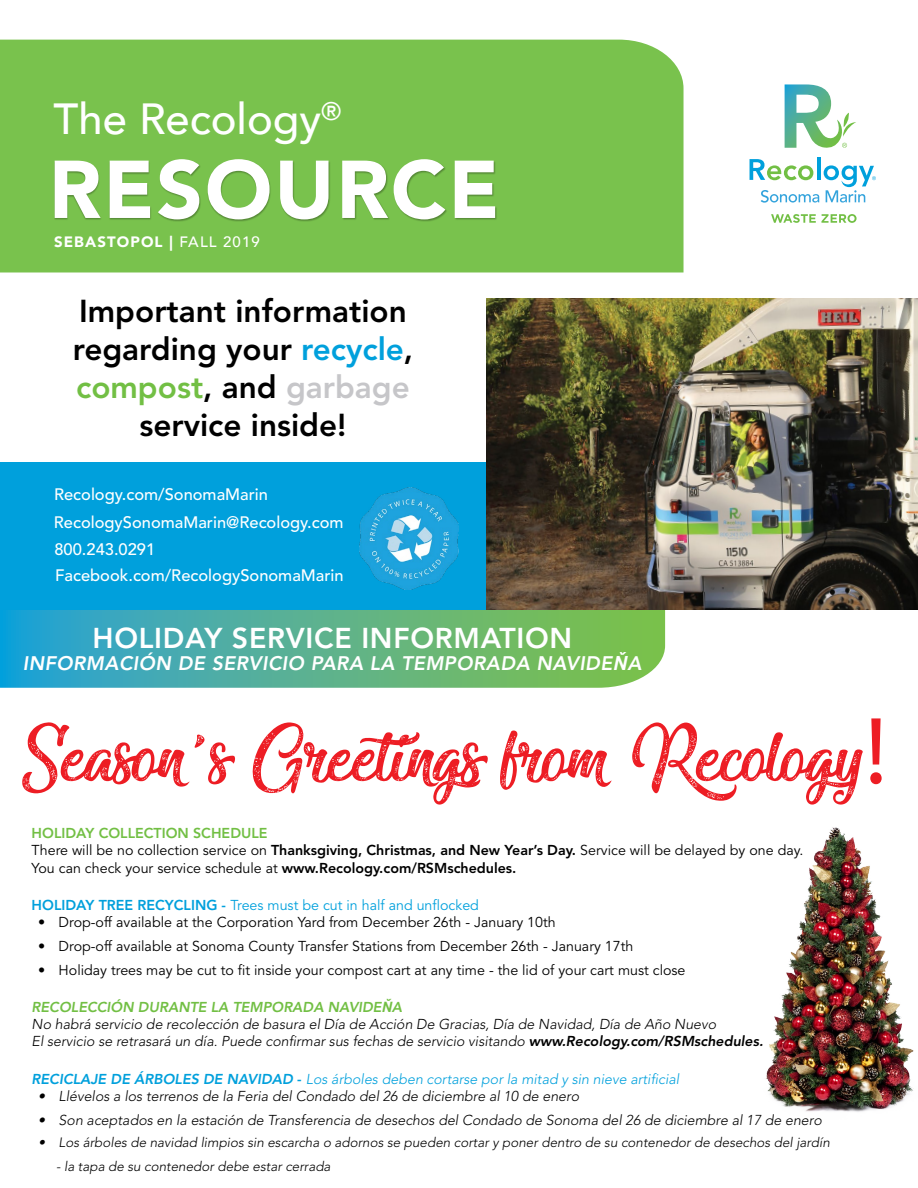
<style>
.page{position:relative;width:918px;height:1188px;background:#fff}
.page>*{position:absolute;margin:0;border:0;box-sizing:border-box;transform-origin:0 0}
.t1{font:96px "Miraculous&Christmas";color:#ed1d24}
.t2{font:900 81px "Avenir";letter-spacing:.025em;color:#fff}
.t3{font:500 43.5px "Avenir";color:#fff}
.t4{font:800 31.5px/37.8px "Avenir LT Std";color:#000;text-align:center}
.t5{font:800 28.5px "Avenir LT Std";letter-spacing:.025em;color:#fff}
.t6{font:italic 800 19.5px "Avenir LT Std";letter-spacing:.025em;color:#fff}
.t7{font:500 16.5px/26px "Avenir LT Std";color:#fff}
.t8{font:900 15px "Avenir";letter-spacing:.075em;color:#fff}
.t9{font:14.25px/17.1px "Avenir LT Std";color:#000}
.t10{font:italic 300 14.25px/17.1px "Avenir LT Std";color:#000}
.t11{font:italic 300 14.25px "Avenir LT Std";color:#00a0dc}
.t12{font:14.25px "Avenir LT Std";color:#00a0dc}
.t13{font:italic 800 14.25px "Avenir LT Std";color:#72bf44}
.t14{font:800 14.25px "Avenir LT Std";color:#72bf44}
.t15{font:800 14.25px "Avenir LT Std";color:#00a0dc}
.t16{font:italic 800 14.25px "Avenir LT Std";color:#00a0dc}
.t17{font:italic 300 13.5px "Avenir LT Std";color:#000}
.s1{font-weight:500}
.s2{color:#00a0dc}
.s3{color:#72bf44}
.s4{color:#c6c6c9}
.s5{font-family:"Arial";font-weight:700}
.s6{font-family:"Myriad Pro"}
.s7{font-weight:800;color:#72bf44}
.s8{font-weight:800}
.s9{font-family:"Arial";font-weight:700;color:#72bf44}
.s10{font-weight:800;font-style:normal}
</style>
<div class="page">
<div style="left:0;top:462px;width:486px;height:148px;background:#00a0dc"></div>
<div style="left:0;top:40px;width:684px;height:233px;background:#79c24d"></div>
<div style="left:54px;top:159px;width:443px;height:63px;background:#000;opacity:.3"></div>
<hr style="left:817px;top:158px;width:3px;height:22px;background:#00a0dc">
<svg style="left:771px;top:214px;width:86px;height:9px"></svg>
<svg style="left:785px;top:84px;width:71px;height:64px"></svg>
<svg style="left:750px;top:159px;width:126px;height:44px"></svg>
<svg style="left:0;top:610px;width:665px;height:78px;background:#59b28f"></svg>
<img style="left:359px;top:488px;width:100px;height:102px">
<img style="left:486px;top:299px;width:432px;height:311px">
<img style="left:766px;top:827px;width:148px;height:285px">
<h3 class="t3" style="left:54px;top:81px;width:289px">The Recology<sup>®</sup></h3>
<h2 class="t2" style="left:49px;top:120px;width:452px">RESOURCE</h2>
<p class="t8" style="left:54px;top:229px;width:207px">SEBASTOPOL | <span class="s1">FALL 2019</span></p>
<h3 class="t4" style="left:73px;top:293px;width:342px">Important information regarding your <span class="s2">recycle</span>, <span class="s3">compost</span>, and <span class="s4">garbage </span>service inside!</h3>
<p class="t7" style="left:54px;top:482px;width:216px">Recology.com/SonomaMarin</p>
<p class="t7" style="left:54px;top:537px;width:291px">800.243.0291<br>Facebook.com/RecologySonomaMarin</p>
<p class="t7" style="left:54px;top:509px;width:291px">RecologySonomaMarin@Recology.com</p>
<h3 class="t5" style="left:93px;top:622px;width:481px">HOLIDAY SERVICE INFORMATION</h3>
<h3 class="t6" style="left:23px;top:651px;width:251px">INFORMACIÓN DE SERVICIO</h3>
<h3 class="t6" style="left:311px;top:651px;width:26px">PARA</h3>
<h3 class="t6" style="left:370px;top:651px;width:102px">LA TEMPORA</h3>
<h3 class="t6" style="left:500px;top:651px;width:143px">DA NAVIDE<span class="s5">Ň</span>A</h3>
<h1 class="t1" style="left:22px;top:707px;width:867px">Season’s Greetings from Recology<span class="s6">!</span></h1>
<p class="t14" style="left:32px;top:825px;width:87px">HOLIDAY Collection</p>
<p class="t14" style="left:193px;top:825px;width:19px">Sched</p>
<p class="t9" style="left:32px;top:825px;width:773px;text-indent:210px"><span class="s7">ule<br></span>There will be no collection service on <span class="s8">Thanksgiving, Christmas, and New Year’s Day.</span> Service will be delayed by one day.<br>You can check your service schedule at <span class="s8">www.Recology.com/RSMschedules.</span></p>
<p class="t15" style="left:32px;top:897px;width:21px">Holiday</p>
<p class="t15" style="left:99px;top:897px;width:18px">Tree</p>
<p class="t15" style="left:137px;top:897px;width:19px">Recyclin</p>
<p class="t12" style="left:206px;top:897px;width:274px"><span class="s8">g -</span> Trees must be cut in half and unflocked</p>
<p class="t9" style="left:38px;top:914px;width:519px">• Drop-off available at the Corporation Yard from December 26th - January 10th</p>
<p class="t9" style="left:38px;top:938px;width:597px">• Drop-off available at Sonoma County Transfer Stations from December 26th - January 17th</p>
<p class="t9" style="left:38px;top:962px;width:649px">• Holiday trees may be cut to fit inside your compost cart at any time - the lid of your cart must close</p>
<p class="t13" style="left:32px;top:999px;width:66px">RECOLECCIÓN</p>
<p class="t13" style="left:138px;top:999px;width:33px">DURAN</p>
<p class="t13" style="left:190px;top:999px;width:93px">TE LA TEMPORA</p>
<p class="t10" style="left:32px;top:999px;width:733px;text-indent:271px"><span class="s7">DA NAVIDE</span><span class="s9">Ň</span><span class="s7">A<br></span>No habrá servicio de recolección de basura el Día de Acción De Gracias, Día de Navidad, Día de Año Nuevo<br>El servicio se retrasará un día. Puede confirmar sus fechas de servicio visitando <span class="s8">WWW.RECOLOGY.COM/RSMSCHEDULES.</span></p>
<p class="t16" style="left:32px;top:1070px;width:152px">RECICLAJE DE ÁRBOLES</p>
<p class="t11" style="left:203px;top:1070px;width:478px"><span class="s8">DE NAVIDAD</span> <span class="s10">-</span> Los árboles deben cortarse por la mitad y sin nieve artificial</p>
<p class="t10" style="left:38px;top:1087px;width:543px">• Llévelos a los terrenos de la Feria del Condado del 26 de diciembre al 10 de enero</p>
<p class="t10" style="left:38px;top:1111px;width:785px">• Son aceptados en la estación de Transferencia de desechos del Condado de Sonoma del 26 de diciembre al 17 de enero</p>
<p class="t17" style="left:38px;top:1135px;width:793px">• Los árboles de navidad limpios sin escarcha o adornos se pueden cortar y poner dentro de su contenedor de desechos del jardín</p>
<p class="t17" style="left:56px;top:1159px;width:276px">- la tapa de su contenedor debe estar cerrada</p>
</div>
